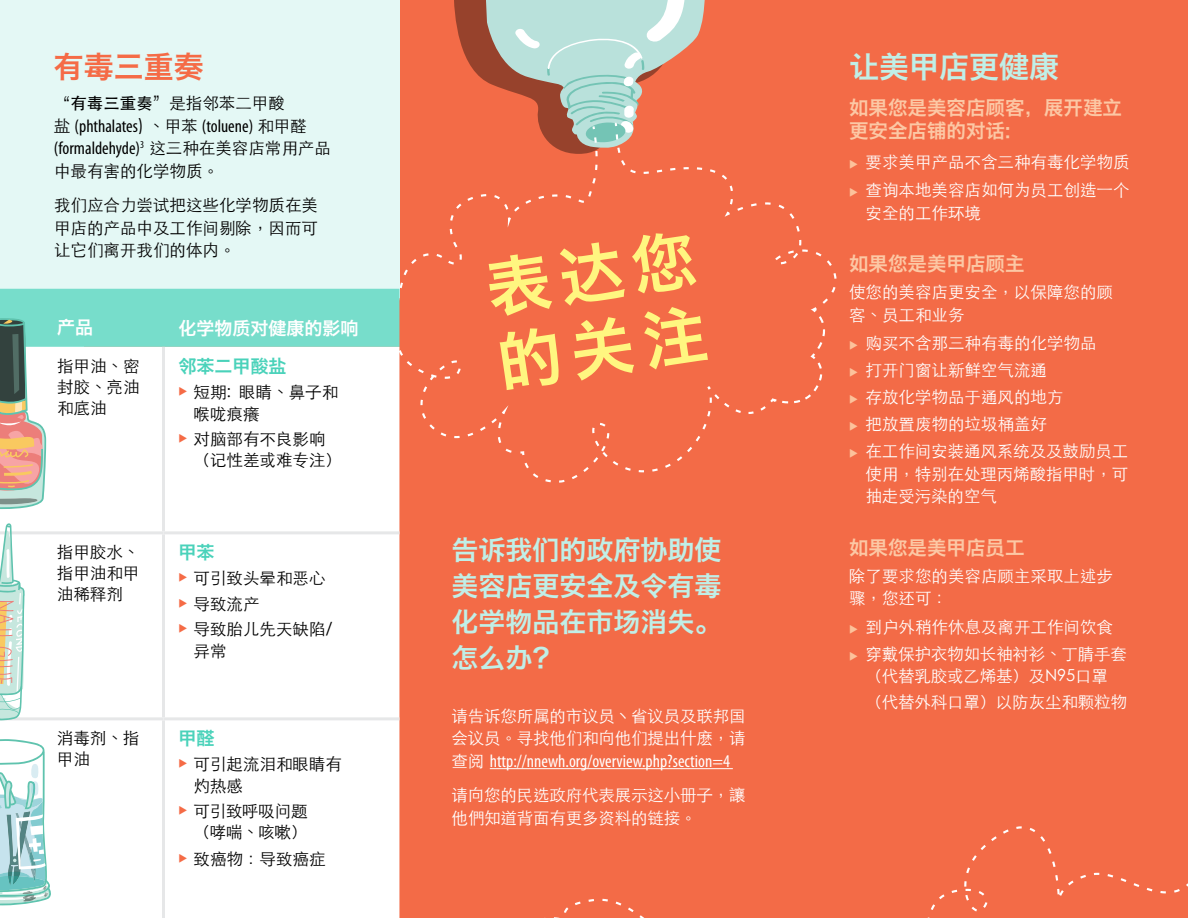
<style>
.page{position:relative;width:1188px;height:918px;background:#fff}
.page>*{position:absolute;margin:0;border:0;box-sizing:border-box;transform-origin:0 0}
.t1{font:64.2px/75.2px "Hiragino Sans GB W6";color:#fff680}
.t2{font:30px "Hiragino Sans GB W6";color:#c0efe7}
.t3{font:30px "Hiragino Sans GB W6";color:#f56b46}
.t4{font:27px/36px "Hiragino Sans GB W6";color:#c0efe7;text-align:justify}
.t5{font:19.5px/22.5px "Hiragino Sans GB W6";color:#fcc8a5}
.t6{font:condensed 18px/22.5px "Myriad Pro";color:#000}
.t7{font:condensed 18px "Myriad Pro";color:#fff}
.t8{font:18px "Hiragino Sans GB W6";color:#fff}
.t9{font:18px "Hiragino Sans GB W6";color:#4ad2ba}
.t10{font:300 16.5px/22.5px "ST Heiti TC";color:#fff}
.t11{font:300 16.5px/21px "ST Heiti TC";color:#000}
.s1{font-weight:500}
.s2{font-family:"ST Heiti TC";font-weight:300;font-stretch:normal;font-size:16.5px}
.s3{color:#fcc29b}
</style>
<div class="page">
<div style="left:85px;top:0;width:1103px;height:918px;background:#f36b47"></div>
<svg style="left:927px;top:826px;width:261px;height:92px"></svg>
<svg style="left:544px;top:899px;width:100px;height:19px"></svg>
<div style="left:0;top:509px;width:399px;height:409px;background:#fff"></div>
<hr style="left:162px;top:347px;width:3px;height:184px;background:#e6e7e8">
<hr style="left:0;top:531px;width:164px;height:3px;background:#e6e7e8">
<hr style="left:164px;top:531px;width:235px;height:3px;background:#e6e7e8">
<hr style="left:162px;top:534px;width:3px;height:183px;background:#e6e7e8">
<hr style="left:0;top:717px;width:164px;height:3px;background:#e6e7e8">
<hr style="left:164px;top:717px;width:235px;height:3px;background:#e6e7e8">
<hr style="left:162px;top:720px;width:3px;height:198px;background:#e6e7e8">
<svg style="left:0;top:739px;width:51px;height:166px"></svg>
<svg style="left:0;top:523px;width:33px;height:199px"></svg>
<hr style="left:490px;top:768px;width:243px;height:1px;background:#fff">
<svg style="left:0;top:0;width:837px;height:509px"></svg>
<h2 class="t3" style="left:54px;top:47px;width:151px">有毒三重奏</h2>
<p class="t11" style="left:54px;top:91px;width:232px">“<span class="s1">有毒三重奏</span>”是指邻苯二甲酸</p>
<p class="t6" style="left:54px;top:114px;width:278px"><span class="s2">盐</span> (phthalates<span class="s2">) 、甲苯</span> (toluene) <span class="s2">和甲醛</span>(formaldehyde)<sup>3</sup> <span class="s2">这三种在美容店常用产品</span></p>
<p class="t11" style="left:54px;top:152px;width:265px;line-height:34.5px">中最有害的化学物质。<br>我们应合力尝试把这些化学物质在美</p>
<p class="t11" style="left:54px;top:215px;width:265px;line-height:22.5px">甲店的产品中及工作间剔除，因而可让它们离开我们的体内。</p>
<p class="t8" style="left:57px;top:316px;width:37px">产品</p>
<p class="t8" style="left:178px;top:316px;width:181px">化学物质对健康的影响</p>
<p class="t11" style="left:57px;top:354px;width:84px;text-align:justify">指甲油、密封胶、亮油和底油</p>
<p class="t9" style="left:178px;top:354px;width:109px">邻苯二甲酸盐</p>
<p class="t11" style="left:194px;top:380px;width:146px;text-indent:-15px"><sup>◆</sup> 短期: 眼睛、鼻子和喉咙痕癢</p>
<p class="t11" style="left:194px;top:427px;width:150px;text-indent:-15px"><sup>◆</sup> 对脑部有不良影响（记性差或难专注）</p>
<p class="t11" style="left:57px;top:540px;width:84px;text-align:justify">指甲胶水、指甲油和甲油稀释剂</p>
<p class="t9" style="left:178px;top:540px;width:37px">甲苯</p>
<p class="t11" style="left:178px;top:566px;width:148px"><sup>◆</sup> 可引致头晕和恶心</p>
<p class="t11" style="left:178px;top:592px;width:82px"><sup>◆</sup> 导致流产</p>
<p class="t11" style="left:194px;top:617px;width:141px;text-indent:-15px"><sup>◆</sup> 导致胎儿先天缺陷/异常</p>
<p class="t11" style="left:57px;top:726px;width:84px">消毒剂、指甲油</p>
<p class="t9" style="left:178px;top:726px;width:37px">甲醛</p>
<p class="t11" style="left:194px;top:752px;width:150px;text-indent:-15px"><sup>◆</sup> 可引起流泪和眼睛有灼热感</p>
<p class="t11" style="left:178px;top:799px;width:131px;text-align:right"><sup>◆</sup> 可引致呼吸问题（哮喘、咳嗽）</p>
<p class="t11" style="left:178px;top:847px;width:148px"><sup>◆</sup> 致癌物：导致癌症</p>
<h1 class="t1" style="left:482px;top:249px;width:213px;rotate:-8deg">表达您的关注</h1>
<h3 class="t4" style="left:452px;top:531px;width:271px">告诉我们的政府协助使美容店更安全及令有毒化学物品在市场消失。怎么办？</h3>
<p class="t10" style="left:452px;top:703px;width:296px">请告诉您所属的市议员丶省议员及联邦国会议员。寻找他们和向他们提出什麽，请</p>
<p class="t7" style="left:452px;top:750px;width:280px"><span class="s2">查阅</span> http://nnewh.org/overview.php?section=4</p>
<p class="t10" style="left:452px;top:782px;width:296px">请向您的民选政府代表展示这小册子，讓他們知道背面有更多资料的链接。</p>
<h2 class="t2" style="left:849px;top:47px;width:211px">让美甲店更健康</h2>
<p class="t5" style="left:849px;top:96px;width:274px">如果您是美容店顾客，展开建立更安全店铺的对话:</p>
<p class="t10" style="left:849px;top:149px;width:282px"><span class="s3">◆</span> 要求美甲产品不含三种有毒化学物质</p>
<p class="t10" style="left:866px;top:177px;width:265px;text-indent:-16px"><span class="s3">◆</span> 查询本地美容店如何为员工创造一个安全的工作环境</p>
<p class="t5" style="left:849px;top:252px;width:177px">如果您是美甲店顾主</p>
<p class="t10" style="left:849px;top:279px;width:265px">使您的美容店更安全，以保障您的顾客、员工和业务</p>
<p class="t10" style="left:849px;top:330px;width:249px"><span class="s3">◆</span> 购买不含那三种有毒的化学物品</p>
<p class="t10" style="left:849px;top:357px;width:199px"><span class="s3">◆</span> 打开门窗让新鲜空气流通</p>
<p class="t10" style="left:849px;top:384px;width:216px"><span class="s3">◆</span> 存放化学物品于通风的地方</p>
<p class="t10" style="left:849px;top:411px;width:199px"><span class="s3">◆</span> 把放置废物的垃圾桶盖好</p>
<p class="t10" style="left:866px;top:438px;width:264px;text-align:justify;text-indent:-16px"><span class="s3">◆</span> 在工作间安装通风系统及及鼓励员工使用，特别在处理丙烯酸指甲时，可抽走受污染的空气</p>
<p class="t5" style="left:849px;top:535px;width:177px">如果您是美甲店员工</p>
<p class="t10" style="left:849px;top:563px;width:265px">除了要求您的美容店顾主采取上述步骤，您还可：</p>
<p class="t10" style="left:849px;top:614px;width:265px"><span class="s3">◆</span> 到户外稍作休息及离开工作间饮食</p>
<p class="t10" style="left:849px;top:641px;width:280px;text-align:center"><span class="s3">◆</span> 穿戴保护衣物如长袖衬衫、丁腈手套（代替乳胶或乙烯基）及N95口罩</p>
<p class="t10" style="left:866px;top:689px;width:263px">（代替外科口罩）以防灰尘和颗粒物</p>
</div>
